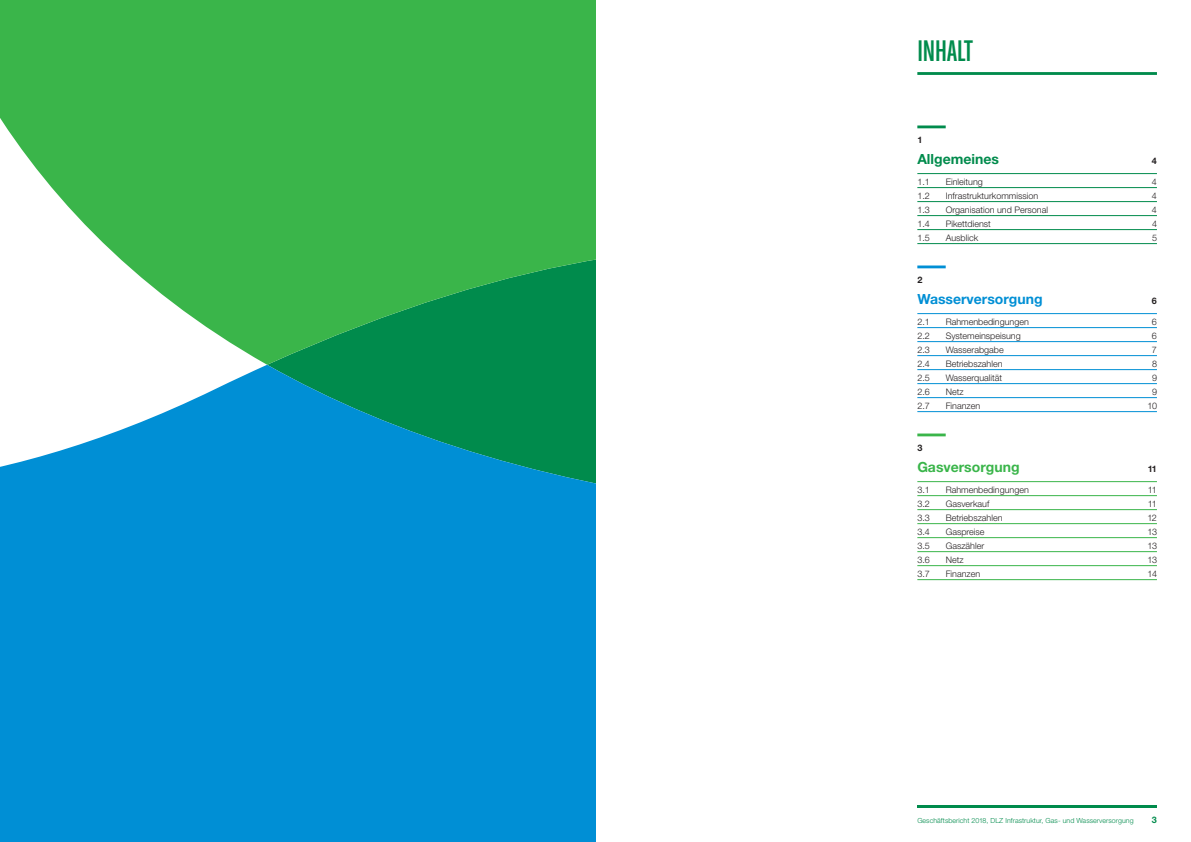
<style>
.page{position:relative;width:1191px;height:842px;background:#fff}
.page>*{position:absolute;margin:0;border:0;box-sizing:border-box;transform-origin:0 0}
.t1{font:31.7px "Chalet Comprime Cologne Sixty";color:#008b4c}
.t2{font:700 14px "Helvetica Neue LT Std";color:#008fd5}
.t3{font:700 14px "Helvetica Neue LT Std";color:#3ab54a}
.t4{font:700 14px "Helvetica Neue LT Std";color:#008b4c}
.t5{font:300 9px "Helvetica Neue LT Std";color:#231f20}
.t6{font:700 9px "Helvetica Neue LT Std";color:#231f20}
.t7{font:700 9px "Helvetica Neue LT Std";color:#008b4c}
.t8{font:300 7px "Helvetica Neue LT Std";letter-spacing:.01em;color:#008b4c}
</style>
<div class="page">
<svg style="left:0;top:0;width:595px;height:842px;background:#29a59e"></svg>
<hr style="left:917px;top:125px;width:28px;height:3px;background:#008b4c">
<hr style="left:917px;top:173px;width:240px;height:1px;background:#008b4c">
<hr style="left:917px;top:187px;width:240px;height:1px;background:#008b4c">
<hr style="left:917px;top:201px;width:240px;height:1px;background:#008b4c">
<hr style="left:917px;top:215px;width:240px;height:1px;background:#008b4c">
<hr style="left:917px;top:229px;width:240px;height:1px;background:#008b4c">
<hr style="left:917px;top:243px;width:240px;height:1px;background:#008b4c">
<hr style="left:917px;top:265px;width:28px;height:3px;background:#008fd5">
<hr style="left:917px;top:313px;width:240px;height:1px;background:#008fd5">
<hr style="left:917px;top:327px;width:240px;height:1px;background:#008fd5">
<hr style="left:917px;top:341px;width:240px;height:1px;background:#008fd5">
<hr style="left:917px;top:355px;width:240px;height:1px;background:#008fd5">
<hr style="left:917px;top:369px;width:240px;height:1px;background:#008fd5">
<hr style="left:917px;top:383px;width:240px;height:1px;background:#008fd5">
<hr style="left:917px;top:397px;width:240px;height:1px;background:#008fd5">
<hr style="left:917px;top:411px;width:240px;height:1px;background:#008fd5">
<hr style="left:917px;top:433px;width:28px;height:3px;background:#3ab54a">
<hr style="left:917px;top:481px;width:240px;height:1px;background:#3ab54a">
<hr style="left:917px;top:495px;width:240px;height:1px;background:#3ab54a">
<hr style="left:917px;top:509px;width:240px;height:1px;background:#3ab54a">
<hr style="left:917px;top:523px;width:240px;height:1px;background:#3ab54a">
<hr style="left:917px;top:537px;width:240px;height:1px;background:#3ab54a">
<hr style="left:917px;top:551px;width:240px;height:1px;background:#3ab54a">
<hr style="left:917px;top:565px;width:240px;height:1px;background:#3ab54a">
<hr style="left:917px;top:579px;width:240px;height:1px;background:#3ab54a">
<hr style="left:917px;top:72px;width:240px;height:3px;background:#008b4c">
<hr style="left:917px;top:805px;width:240px;height:3px;background:#008b4c">
<h1 class="t1" style="left:917px;top:33px;width:57px">INHALT</h1>
<p class="t6" style="left:917px;top:134px;width:7px">1</p>
<h2 class="t4" style="left:917px;top:150px;width:83px">Allgemeines</h2>
<p class="t6" style="left:1152px;top:155px;width:7px">4</p>
<p class="t5" style="left:917px;top:176px;width:14px">1.1</p>
<p class="t5" style="left:945px;top:176px;width:39px">Einleitung</p>
<p class="t5" style="left:1152px;top:176px;width:7px">4</p>
<p class="t5" style="left:917px;top:190px;width:14px">1.2</p>
<p class="t5" style="left:945px;top:190px;width:94px">Infrastrukturkommission</p>
<p class="t5" style="left:1152px;top:190px;width:7px">4</p>
<p class="t5" style="left:917px;top:204px;width:14px">1.3</p>
<p class="t5" style="left:945px;top:204px;width:104px">Organisation und Personal</p>
<p class="t5" style="left:1152px;top:204px;width:7px">4</p>
<p class="t5" style="left:917px;top:218px;width:14px">1.4</p>
<p class="t5" style="left:945px;top:218px;width:47px">Pikettdienst</p>
<p class="t5" style="left:1152px;top:218px;width:7px">4</p>
<p class="t5" style="left:917px;top:232px;width:14px">1.5</p>
<p class="t5" style="left:945px;top:232px;width:34px">Ausblick</p>
<p class="t5" style="left:1152px;top:232px;width:7px">5</p>
<p class="t6" style="left:917px;top:274px;width:7px">2</p>
<h2 class="t2" style="left:917px;top:290px;width:127px">Wasserversorgung</h2>
<p class="t6" style="left:1152px;top:295px;width:7px">6</p>
<p class="t5" style="left:917px;top:316px;width:14px">2.1</p>
<p class="t5" style="left:945px;top:316px;width:85px">Rahmenbedingungen</p>
<p class="t5" style="left:1152px;top:316px;width:7px">6</p>
<p class="t5" style="left:917px;top:330px;width:14px">2.2</p>
<p class="t5" style="left:945px;top:330px;width:76px">Systemeinspeisung</p>
<p class="t5" style="left:1152px;top:330px;width:7px">6</p>
<p class="t5" style="left:917px;top:344px;width:14px">2.3</p>
<p class="t5" style="left:945px;top:344px;width:60px">Wasserabgabe</p>
<p class="t5" style="left:1152px;top:344px;width:7px">7</p>
<p class="t5" style="left:917px;top:358px;width:14px">2.4</p>
<p class="t5" style="left:945px;top:358px;width:58px">Betriebszahlen</p>
<p class="t5" style="left:1152px;top:358px;width:7px">8</p>
<p class="t5" style="left:917px;top:372px;width:14px">2.5</p>
<p class="t5" style="left:945px;top:372px;width:58px">Wasserqualität</p>
<p class="t5" style="left:1152px;top:372px;width:7px">9</p>
<p class="t5" style="left:917px;top:386px;width:14px">2.6</p>
<p class="t5" style="left:945px;top:386px;width:19px">Netz</p>
<p class="t5" style="left:1152px;top:386px;width:7px">9</p>
<p class="t5" style="left:917px;top:400px;width:14px">2.7</p>
<p class="t5" style="left:945px;top:400px;width:36px">Finanzen</p>
<p class="t5" style="left:1147px;top:400px;width:11px">10</p>
<p class="t6" style="left:917px;top:442px;width:7px">3</p>
<h2 class="t3" style="left:917px;top:458px;width:104px">Gasversorgung</h2>
<p class="t6" style="left:1147px;top:463px;width:11px">11</p>
<p class="t5" style="left:917px;top:484px;width:14px">3.1</p>
<p class="t5" style="left:945px;top:484px;width:85px">Rahmenbedingungen</p>
<p class="t5" style="left:1147px;top:484px;width:11px">11</p>
<p class="t5" style="left:917px;top:498px;width:14px">3.2</p>
<p class="t5" style="left:945px;top:498px;width:45px">Gasverkauf</p>
<p class="t5" style="left:1147px;top:498px;width:11px">11</p>
<p class="t5" style="left:917px;top:512px;width:14px">3.3</p>
<p class="t5" style="left:945px;top:512px;width:58px">Betriebszahlen</p>
<p class="t5" style="left:1147px;top:512px;width:11px">12</p>
<p class="t5" style="left:917px;top:526px;width:14px">3.4</p>
<p class="t5" style="left:945px;top:526px;width:40px">Gaspreise</p>
<p class="t5" style="left:1147px;top:526px;width:11px">13</p>
<p class="t5" style="left:917px;top:540px;width:14px">3.5</p>
<p class="t5" style="left:945px;top:540px;width:40px">Gaszähler</p>
<p class="t5" style="left:1147px;top:540px;width:11px">13</p>
<p class="t5" style="left:917px;top:554px;width:14px">3.6</p>
<p class="t5" style="left:945px;top:554px;width:19px">Netz</p>
<p class="t5" style="left:1147px;top:554px;width:11px">13</p>
<p class="t5" style="left:917px;top:568px;width:14px">3.7</p>
<p class="t5" style="left:945px;top:568px;width:36px">Finanzen</p>
<p class="t5" style="left:1147px;top:568px;width:11px">14</p>
<p class="t8" style="left:917px;top:816px;width:218px">Geschäftsbericht 2018, DLZ Infrastruktur, Gas- und Wasserversorgung</p>
<p class="t7" style="left:1152px;top:814px;width:7px">3</p>
</div>
